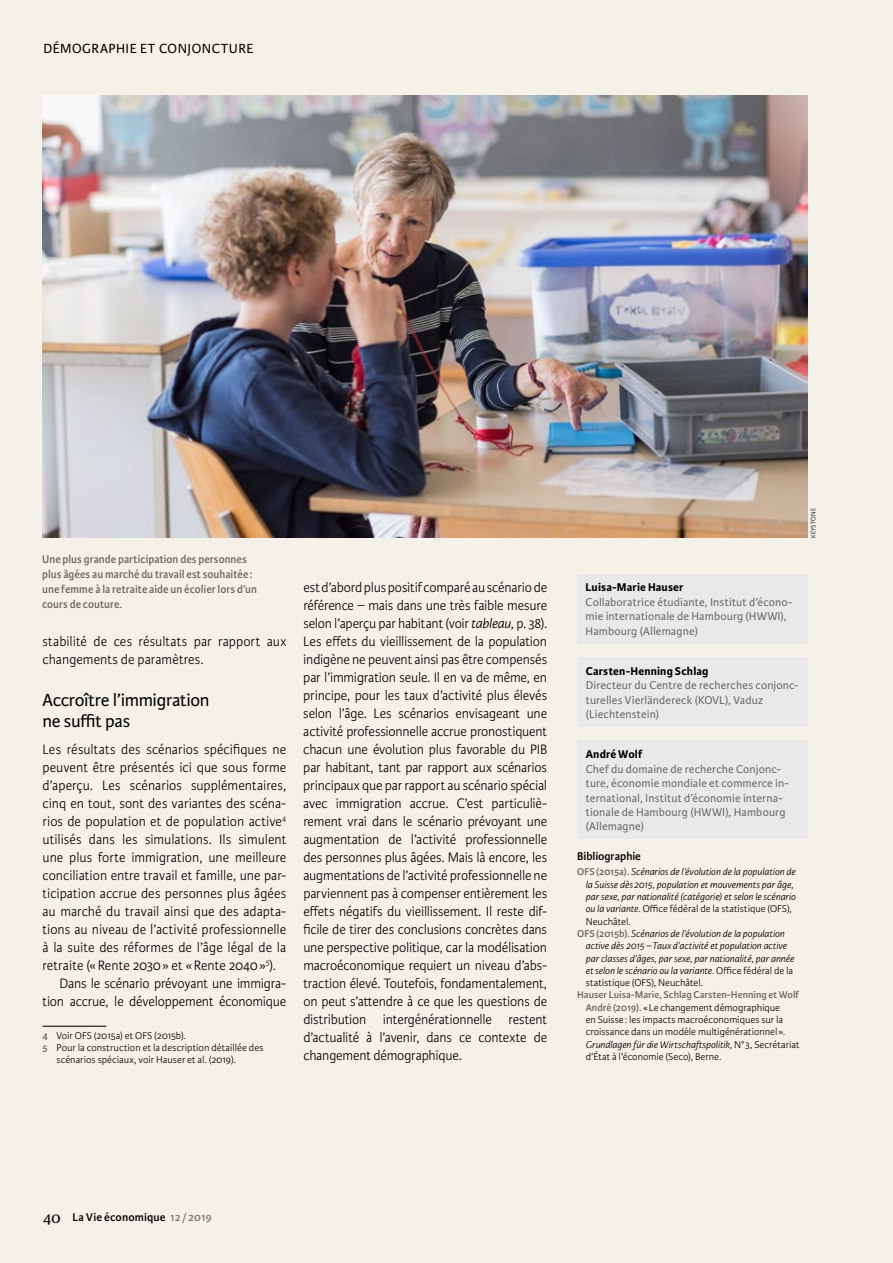
<style>
.page{position:relative;width:893px;height:1263px;background:#f4f2e8}
.page>*{position:absolute;margin:0;border:0;box-sizing:border-box;transform-origin:0 0}
.t1{font:18.75px/21px "Karmina Sans";letter-spacing:-.015em;color:#000}
.t2{font:300 14.55px/18px "Karmina Sans";color:#000;scale:.96 1}
.t3{font:14.1px "Karmina Sans";letter-spacing:.04em;color:#000}
.t4{font:12px/14.4px "Karmina Sans";letter-spacing:.01em;color:#6d6966}
.t5{font:600 12px/15px "Karmina Sans";letter-spacing:.005em;color:#6d6966;scale:.95 1}
.t6{font:700 12px "Karmina Sans";letter-spacing:.015em;color:#000}
.t7{font:600 12px "Karmina Sans";color:#000}
.t8{font:300 10.5px/12.3px "Karmina Sans";color:#000}
.t9{font:italic 300 10.5px "Karmina Sans";color:#000}
.t10{font:300 6.75px "Karmina Sans";letter-spacing:.01em;color:#000}
.s1{font-weight:600;color:#6d6966}
.s2{font-style:italic}
.s3{font-weight:600;font-style:normal;color:#6d6966}
.s4{font-style:normal}
.s5{font-family:"Karmina";font-weight:400;font-size:16.5px}
.s6{color:#817e7b}
</style>
<div class="page">
<div style="left:577px;top:574px;width:231px;height:69px;background:#e9e9e9"></div>
<div style="left:577px;top:657px;width:231px;height:70px;background:#e9e9e9"></div>
<div style="left:577px;top:741px;width:231px;height:98px;background:#e9e9e9"></div>
<hr style="left:43px;top:1026px;width:63px;height:1px;background:#000">
<img style="left:43px;top:96px;width:765px;height:442px">
<p class="t3" style="left:43px;top:41px;width:212px">DÉMOGRAPHIE ET CONJONCTURE</p>
<p class="t5" style="left:42px;top:552px;width:228px">Une plus grande participation des personnes plus âgées au marché du travail est souhaitée: une femme à la retraite aide un écolier lors d’un cours de couture.</p>
<p class="t2" style="left:43px;top:633px;width:255px">stabilité de ces résultats par rapport aux changements de paramètres.</p>
<p class="t1" style="left:43px;top:690px;width:169px">Accroître l’immigration ne suffit pas</p>
<p class="t2" style="left:43px;top:741px;width:255px">Les résultats des scénarios spécifiques ne</p>
<p class="t2" style="left:43px;top:759px;width:255px">peuvent être présentés ici que sous forme</p>
<p class="t2" style="left:43px;top:777px;width:255px">d’aperçu. Les scénarios supplémentaires,</p>
<p class="t2" style="left:43px;top:795px;width:255px">cinq en tout, sont des variantes des scéna-</p>
<p class="t2" style="left:43px;top:813px;width:255px">rios de population et de population active<sup>4</sup></p>
<p class="t2" style="left:43px;top:831px;width:255px">utilisés dans les simulations. Ils simulent</p>
<p class="t2" style="left:43px;top:849px;width:255px">une plus forte immigration, une meilleure</p>
<p class="t2" style="left:43px;top:867px;width:255px">conciliation entre travail et famille, une par-</p>
<p class="t2" style="left:43px;top:885px;width:255px">ticipation accrue des personnes plus âgées</p>
<p class="t2" style="left:43px;top:903px;width:255px">au marché du travail ainsi que des adapta-</p>
<p class="t2" style="left:43px;top:921px;width:255px">tions au niveau de l’activité professionnelle</p>
<p class="t2" style="left:43px;top:939px;width:255px">à la suite des réformes de l’âge légal de la</p>
<p class="t2" style="left:43px;top:957px;width:245px">retraite («Rente 2030» et «Rente 2040»<sup>5</sup>).</p>
<p class="t2" style="left:60px;top:975px;width:238px">Dans le scénario prévoyant une immigra-</p>
<p class="t2" style="left:43px;top:993px;width:255px">tion accrue, le développement économique</p>
<p class="t8" style="left:43px;top:1029px;width:145px"><span class="s1">4</span> Voir OFS (2015a) et OFS (2015b).</p>
<p class="t8" style="left:43px;top:1041px;width:223px"><span class="s1">5</span> Pour la construction et la description détaillée des</p>
<p class="t8" style="left:57px;top:1054px;width:181px">scénarios spéciaux, voir Hauser et al. (2019).</p>
<p class="t2" style="left:303px;top:579px;width:255px;text-align:justify">est d’abord plus positif comparé au scénario de référence – mais dans une très faible mesure selon l’aperçu par habitant (voir <span class="s2">tableau,</span> p. 38).<br>Les effets du vieillissement de la population indigène ne peuvent ainsi pas être compensés par l’immigration seule. Il en va de même, en principe, pour les taux d’activité plus élevés selon l’âge. Les scénarios envisageant une activité professionnelle accrue pronostiquent chacun une évolution plus favorable du PIB par habitant, tant par rapport aux scénarios principaux que par rapport au scénario spécial avec immigration accrue. C’est particuliè&shy;rement vrai dans le scénario prévoyant une augmentation de l’activité professionnelle des personnes plus âgées. Mais là encore, les augmentations de l’activité professionnelle ne parviennent pas à compenser entièrement les effets négatifs du vieillissement. Il reste dif&shy;ficile de tirer des conclusions concrètes dans une perspective politique, car la modélisation macroéconomique requiert un niveau d’abs&shy;traction élevé. Toutefois, fondamentalement, on peut s’attendre à ce que les questions de distribution intergénérationnelle restent d’actualité à l’avenir, dans ce contexte de changement démographique.</p>
<p class="t10" style="left:810px;top:538px;width:31px;rotate:-90deg">KEYSTONE</p>
<p class="t6" style="left:586px;top:581px;width:99px">Luisa-Marie Hauser</p>
<p class="t4" style="left:586px;top:595px;width:208px">Collaboratrice étudiante, Institut d’écono&shy;mie internationale de Hambourg (HWWI),<br>Hambourg (Allemagne)</p>
<p class="t6" style="left:586px;top:664px;width:124px">Carsten-Henning Schlag</p>
<p class="t4" style="left:586px;top:678px;width:214px">Directeur du Centre de recherches conjonc&shy;turelles Vierländereck (KOVL), Vaduz (Liechtenstein)</p>
<p class="t6" style="left:586px;top:748px;width:58px">André Wolf</p>
<p class="t4" style="left:586px;top:762px;width:205px">Chef du domaine de recherche Conjonc&shy;ture, économie mondiale et commerce in&shy;ternational, Institut d’économie interna&shy;tionale de Hambourg (HWWI), Hambourg (Allemagne)</p>
<p class="t7" style="left:577px;top:849px;width:65px">Bibliographie</p>
<p class="t9" style="left:577px;top:866px;width:220px"><span class="s3">OFS (2015a).</span> Scénarios de l’évolution de la population de</p>
<p class="t9" style="left:586px;top:879px;width:209px">la Suisse dès2015, population et mouvements par âge,</p>
<p class="t9" style="left:586px;top:891px;width:212px">par sexe, par nationalité (catégorie) et selon le scénario</p>
<p class="t8" style="left:586px;top:903px;width:208px"><span class="s2">ou la variante.</span> Office fédéral de la statistique (OFS),</p>
<p class="t8" style="left:586px;top:915px;width:46px">Neuchâtel.</p>
<p class="t9" style="left:577px;top:928px;width:209px"><span class="s3">OFS (2015b).</span> Scénarios de l’évolution de la population</p>
<p class="t9" style="left:586px;top:940px;width:203px">active dès 2015 –Taux d’activité et population active</p>
<p class="t9" style="left:586px;top:952px;width:210px">par classes d’âges, par sexe, par nationalité, par année</p>
<p class="t9" style="left:586px;top:965px;width:209px">et selon le scénario ou la variante. <span class="s4">Office fédéral de la</span></p>
<p class="t8" style="left:586px;top:977px;width:119px">statistique (OFS), Neuchâtel.</p>
<p class="t8" style="left:586px;top:989px;width:215px;text-indent:-9px"><span class="s1">Hauser Luisa-Marie, Schlag Carsten-Henning et Wolf André (2019).</span> «Le changement démographique<br>en Suisse: les impacts macroéconomiques sur la croissance dans un modèle multigénérationnel».<br><span class="s2">Grundlagen für die Wirtschaftspolitik,</span> N°3, Secrétariat d’État à l’économie (Seco), Berne.</p>
<p class="t7" style="left:43px;top:1210px;width:170px"><span class="s5">40</span> La Vie économique <span class="s6">12/2019</span></p>
</div>
